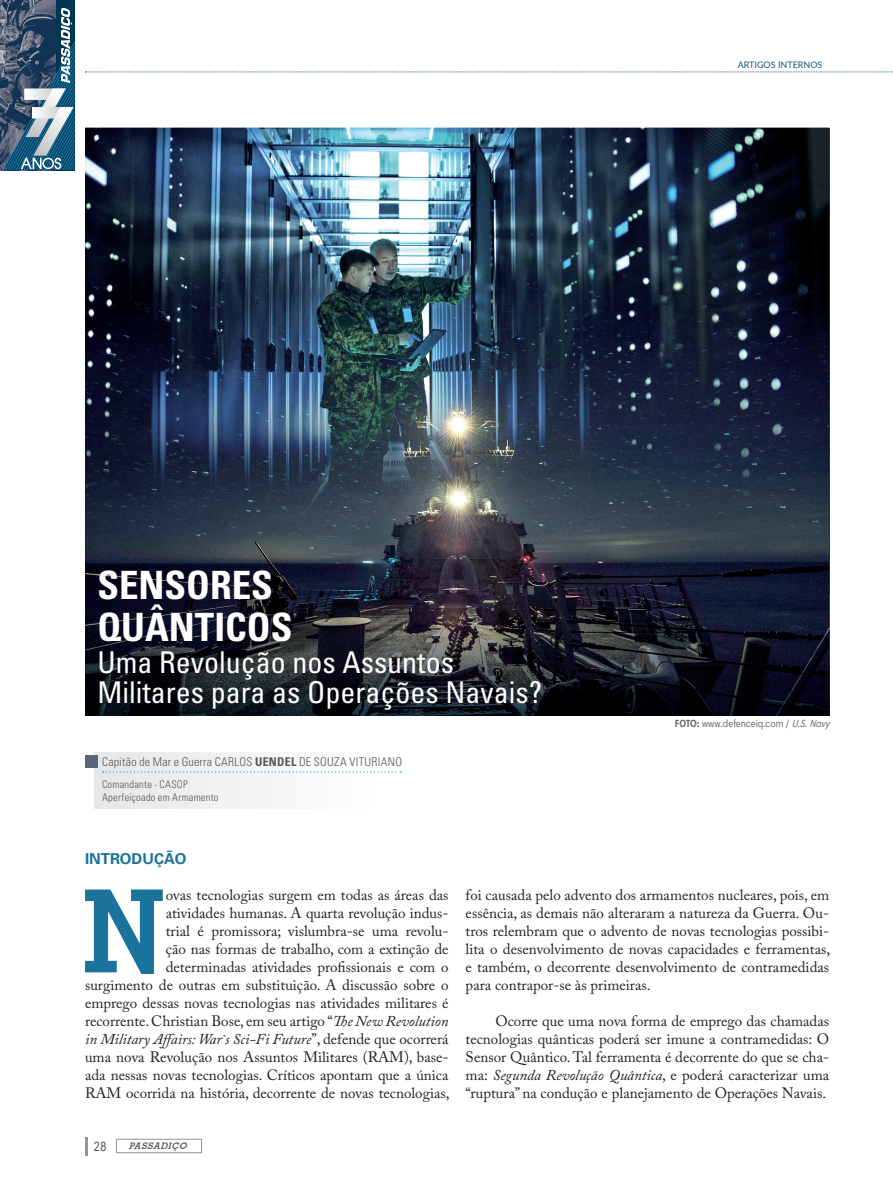
<style>
.page{position:relative;width:893px;height:1191px;background:#fff}
.page>*{position:absolute;margin:0;border:0;box-sizing:border-box;transform-origin:0 0}
.t1{font:700 114.9px "Geometric Slab 703 BT";color:#19739b}
.t2{font:700 condensed 39px/42px "Univers";color:#fff}
.t3{font:condensed 30px/30px "Univers";color:#fff}
.t4{font:15px/18px "Adobe Caslon Pro";color:#231f20;text-align:justify}
.t5{font:700 15px "Univers";color:#19739b}
.t6{font:condensed 13.5px "Harmonia Sans Pro Cyr";color:#57585a}
.t7{font:300 condensed 12px "Univers";letter-spacing:.02em;color:#57585a}
.t8{font:300 condensed 10.5px/12.6px "Univers";letter-spacing:.025em;color:#57585a}
.t9{font:condensed 10.5px "Harmonia Sans Pro Cyr";color:#6c6d70}
.t10{font:9px "Lato";color:#16537d}
.t11{font:italic 700 9px "Geometric Slab 703 BT";color:#57585a}
.s1{font-weight:700}
.s2{font-style:italic}
</style>
<div class="page">
<img style="left:0;top:0;width:56px;height:170px">
<div style="left:56px;top:0;width:18px;height:170px;background:#003453"></div>
<svg style="left:3px;top:8px;width:71px;height:162px;background:#527088"></svg>
<div style="left:116px;top:1138px;width:86px;height:15px;border:1px solid #939598"></div>
<svg style="left:85px;top:1137px;width:2px;height:18px"></svg>
<svg style="left:85px;top:72px;width:808px;height:1px"></svg>
<img style="left:85px;top:128px;width:744px;height:467px">
<img style="left:85px;top:595px;width:744px;height:120px">
<div style="left:94px;top:752px;width:286px;height:56px;background:#f2f3f4"></div>
<div style="left:85px;top:755px;width:13px;height:12px;background:#586775"></div>
<svg style="left:103px;top:771px;width:298px;height:1px"></svg>
<p class="t10" style="left:738px;top:58px;width:86px">ARTIGOS INTERNOS</p>
<h2 class="t2" style="left:97px;top:564px;width:197px">SENSORES<br>QUÂNTICOS</h2>
<h3 class="t3" style="left:97px;top:646px;width:446px">Uma Revolução nos Assuntos<br>Militares para as Operações Navais?</h3>
<p class="t7" style="left:102px;top:754px;width:301px">Capitão de Mar e Guerra CARLOS <span class="s1">UENDEL</span> DE SOUZA VITURIANO</p>
<p class="t8" style="left:102px;top:778px;width:118px">Comandante - CASOP<br>Aperfeiçoado em Armamento</p>
<p class="t9" style="left:675px;top:717px;width:156px"><span class="s1">FOTO:</span> www.defenceiq.com / <span class="s2">U.S.Navy</span></p>
<p class="t5" style="left:85px;top:850px;width:103px">INTRODUÇÃO</p>
<h1 class="t1" style="left:82px;top:861px;width:85px">N</h1>
<p class="t4" style="left:85px;top:886px;width:366px;text-align:right">ovas tecnologias surgem em todas as áreas das<br>atividades humanas. A quarta revolução indus-<br>trial é promissora; vislumbra-se uma revolu-<br>ção nas formas de trabalho, com a extinção de determinadas atividades profissionais e com o<br>surgimento de outras em substituição. A discussão sobre o emprego dessas novas tecnologias nas atividades militares é recorrente. Christian Bose, em seu artigo “<span class="s2">The New Revolution in Military Affairs: War`s Sci-Fi Future</span>”, defende que ocorrerá uma nova Revolução nos Assuntos Militares (RAM), base&shy;ada nessas novas tecnologias. Críticos apontam que a única RAM ocorrida na história, decorrente de novas tecnologias,</p>
<p class="t4" style="left:466px;top:886px;width:366px">foi causada pelo advento dos armamentos nucleares, pois, em essência, as demais não alteraram a natureza da Guerra. Ou&shy;tros relembram que o advento de novas tecnologias possibi&shy;lita o desenvolvimento de novas capacidades e ferramentas, e também, o decorrente desenvolvimento de contramedidas para contrapor-se às primeiras.</p>
<p class="t4" style="left:466px;top:1012px;width:365px;text-indent:30px">Ocorre que uma nova forma de emprego das chamadas tecnologias quânticas poderá ser imune a contramedidas: O Sensor Quântico. Tal ferramenta é decorrente do que se cha&shy;ma: <span class="s2">Segunda Revolução Quântica</span>, e poderá caracterizar uma “ruptura” na condução e planejamento de Operações Navais.</p>
<p class="t6" style="left:94px;top:1138px;width:15px">28</p>
<p class="t11" style="left:129px;top:1140px;width:62px">PASSADIÇO</p>
</div>
